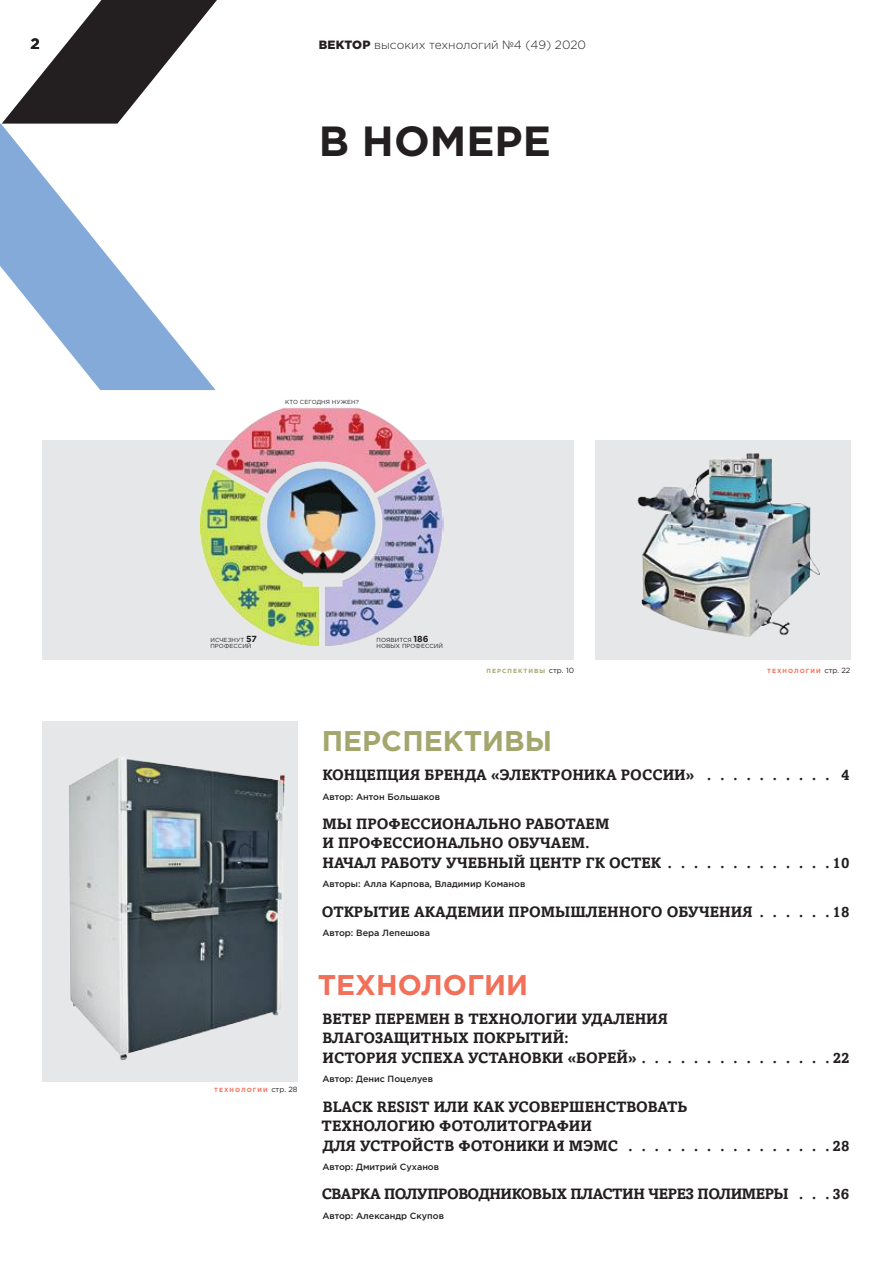
<style>
.page{position:relative;width:893px;height:1263px;background:#fff}
.page>*{position:absolute;margin:0;border:0;box-sizing:border-box;transform-origin:0 0}
.t1{font:700 42.15px "Gotham Pro";color:#231f20}
.t2{font:700 28.5px "Gotham Pro";color:#a3a76e}
.t3{font:700 28.5px "Gotham Pro";color:#f26f59}
.t4{font:700 15px/19.5px "Amasis MTW1 G";color:#231f20}
.t5{font:700 15px "Amasis MTW1 G";letter-spacing:-.03em;color:#231f20}
.t6{font:700 15px "Gotham Pro";color:#231f20}
.t7{font:300 12px "Gotham Pro";color:#231f20}
.t8{font:500 9px "Gotham Pro";color:#231f20}
.t9{font:7.5px "Gotham Pro";color:#231f20}
.t10{font:700 6px "Gotham Pro";letter-spacing:.17em;color:#f26f59}
.t11{font:700 6px "Gotham Pro";color:#a3a76e}
.t12{font:5.85px/6.3px "Gotham Pro";letter-spacing:.02em;color:#231f20}
.s1{font-weight:900}
.s2{font-weight:700;font-size:8.85px}
.s3{font-weight:400;font-size:7.5px;color:#231f20}
</style>
<div class="page">
<svg style="left:0;top:124px;width:213px;height:266px"></svg>
<svg style="left:2px;top:0;width:215px;height:124px"></svg>
<div style="left:43px;top:722px;width:255px;height:360px;background:#e6e7e9"></div>
<div style="left:595px;top:440px;width:255px;height:220px;background:#e6e7e9"></div>
<div style="left:43px;top:440px;width:531px;height:220px;background:#e6e7e9"></div>
<img style="left:201px;top:387px;width:242px;height:258px">
<img style="left:637px;top:453px;width:183px;height:184px">
<img style="left:42px;top:754px;width:243px;height:309px">
<p class="t6" style="left:31px;top:35px;width:11px">2</p>
<p class="t7" style="left:319px;top:38px;width:269px"><span class="s1">ВЕКТОР</span> высоких технологий №4 (49) 2020</p>
<h1 class="t1" style="left:319px;top:117px;width:234px">В НОМЕРЕ</h1>
<p class="t12" style="left:285px;top:399px;width:75px">кто сегодня нужен?</p>
<p class="t12" style="left:210px;top:637px;width:48px">исчезнут <span class="s2">57 </span>профессий</p>
<p class="t12" style="left:376px;top:637px;width:68px">появится <span class="s2">186 </span>новых профессий</p>
<p class="t11" style="left:487px;top:667px;width:7px">перспективы</p>
<p class="t9" style="left:549px;top:666px;width:27px">стр. 10</p>
<p class="t10" style="left:767px;top:667px;width:85px">ТЕХНОЛОГИИ <span class="s3">стр. 22</span></p>
<h2 class="t2" style="left:322px;top:724px;width:232px">ПЕРСПЕКТИВЫ</h2>
<p class="t4" style="left:322px;top:766px;width:373px">КОНЦЕПЦИЯ БРЕНДА «ЭЛЕКТРОНИКА РОССИИ»</p>
<p class="t4" style="left:841px;top:766px;width:10px">4</p>
<p class="t8" style="left:322px;top:791px;width:119px">Автор: Антон Большаков</p>
<p class="t4" style="left:322px;top:814px;width:339px">МЫ ПРОФЕССИОНАЛЬНО РАБОТАЕМ<br>И ПРОФЕССИОНАЛЬНО ОБУЧАЕМ.<br>НАЧАЛ РАБОТУ УЧЕБНЫЙ ЦЕНТР ГК ОСТЕК</p>
<p class="t4" style="left:833px;top:853px;width:18px">10</p>
<p class="t8" style="left:322px;top:879px;width:205px">Авторы: Алла Карпова, Владимир Команов</p>
<p class="t4" style="left:322px;top:902px;width:432px">ОТКРЫТИЕ АКАДЕМИИ ПРОМЫШЛЕННОГО ОБУЧЕНИЯ</p>
<p class="t4" style="left:833px;top:902px;width:18px">18</p>
<p class="t8" style="left:322px;top:928px;width:109px">Автор: Вера Лепешова</p>
<h2 class="t3" style="left:318px;top:968px;width:212px">ТЕХНОЛОГИИ</h2>
<p class="t4" style="left:322px;top:1009px;width:347px">ВЕТЕР ПЕРЕМЕН В ТЕХНОЛОГИИ УДАЛЕНИЯ<br>ВЛАГОЗАЩИТНЫХ ПОКРЫТИЙ:<br>ИСТОРИЯ УСПЕХА УСТАНОВКИ «БОРЕЙ»</p>
<p class="t4" style="left:833px;top:1048px;width:18px">22</p>
<p class="t10" style="left:214px;top:1086px;width:7px">технологии</p>
<p class="t9" style="left:271px;top:1085px;width:28px">стр. 28</p>
<p class="t8" style="left:322px;top:1074px;width:112px">Автор: Денис Поцелуев</p>
<p class="t4" style="left:322px;top:1097px;width:367px">BLACK RESIST ИЛИ КАК УСОВЕРШЕНСТВОВАТЬ<br>ТЕХНОЛОГИЮ ФОТОЛИТОГРАФИИ<br>ДЛЯ УСТРОЙСТВ ФОТОНИКИ И МЭМС</p>
<p class="t4" style="left:833px;top:1136px;width:18px">28</p>
<p class="t8" style="left:322px;top:1162px;width:118px">Автор: Дмитрий Суханов</p>
<p class="t5" style="left:322px;top:1185px;width:469px">СВАРКА ПОЛУПРОВОДНИКОВЫХ ПЛАСТИН ЧЕРЕЗ ПОЛИМЕРЫ</p>
<p class="t4" style="left:832px;top:1185px;width:18px">36</p>
<p class="t8" style="left:322px;top:1210px;width:123px">Автор: Александр Скупов</p>
</div>
